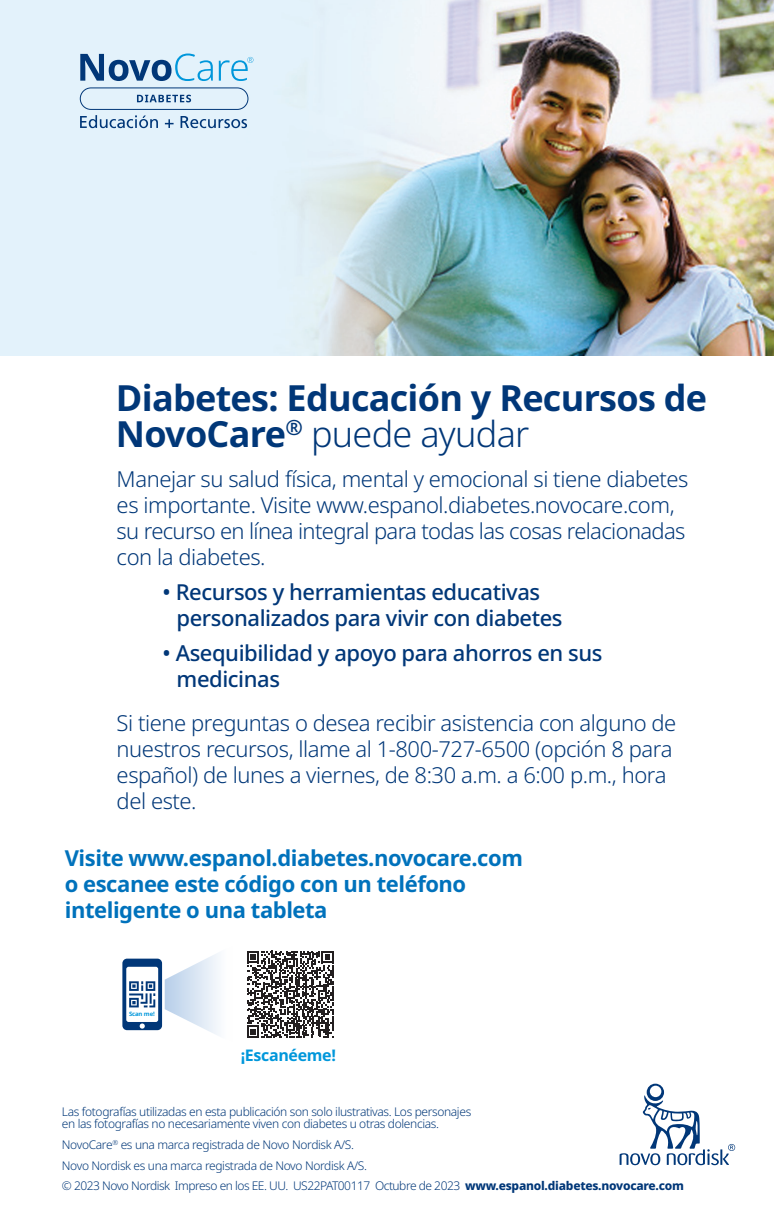
<style>
.page{position:relative;width:774px;height:1224px;background:#fff}
.page>*{position:absolute;margin:0;border:0;box-sizing:border-box;transform-origin:0 0}
.minor_subhead{font:700 36px/36px "Apis";letter-spacing:-.02em;color:#013778}
.body_text{font:300 22px/26px "Apis";letter-spacing:-.02em;color:#013778}
.bullet_text{font:500 22px/26px "Apis";letter-spacing:-.02em;color:#013778}
.bullet_text-2{font:700 22px/26px "Apis";letter-spacing:-.02em;color:#0072bc}
.quote{font:700 16px "Apis";letter-spacing:-.02em;color:#0097db}
.footnote{font:300 12px/12px "Apis";letter-spacing:-.03em;color:#013778}
.quote-2{font:700 6px "Apis";letter-spacing:-.02em;color:#0097db}
.s1{font-weight:300}
.s2{font-weight:800}
</style>
<div class="page">
<svg style="left:620px;top:1084px;width:115px;height:81px"></svg>
<img style="left:0;top:0;width:774px;height:356px">
<svg style="left:247px;top:951px;width:87px;height:87px"></svg>
<svg style="left:122px;top:953px;width:97px;height:82px"></svg>
<svg style="left:80px;top:54px;width:133px;height:27px;background:#8eb1cf"></svg>
<svg style="left:219px;top:57px;width:34px;height:24px"></svg>
<div style="left:80px;top:87px;width:168px;height:23px;border:1px solid #013778;border-radius:11px"></div>
<svg style="left:137px;top:95px;width:54px;height:7px"></svg>
<svg style="left:80px;top:115px;width:78px;height:13px"></svg>
<svg style="left:165px;top:119px;width:9px;height:9px"></svg>
<svg style="left:181px;top:116px;width:66px;height:12px"></svg>
<p class="minor_subhead" style="left:116px;top:381px;width:593px">Diabetes: Educación y Recursos de<br>NovoCare<sup>®</sup> <span class="s1">puede ayudar</span></p>
<p class="body_text" style="left:117px;top:467px;width:573px">Manejar su salud física, mental y emocional si tiene diabetes es importante. Visite www.espanol.diabetes.novocare.com, su recurso en línea integral para todas las cosas relacionadas con la diabetes.</p>
<p class="bullet_text" style="left:177px;top:580px;width:387px;text-indent:-14px">• Recursos y herramientas educativas personalizados para vivir con diabetes</p>
<p class="bullet_text" style="left:177px;top:641px;width:427px;text-indent:-14px">• Asequibilidad y apoyo para ahorros en sus medicinas</p>
<p class="body_text" style="left:117px;top:711px;width:561px">Si tiene preguntas o desea recibir asistencia con alguno de nuestros recursos, llame al 1-800-727-6500 (opción 8 para español) de lunes a viernes, de 8:30 a.m. a 6:00 p.m., hora del este.</p>
<p class="bullet_text-2" style="left:65px;top:845px;width:460px">Visite www.espanol.diabetes.novocare.com o escanee este código con un teléfono inteligente o una tableta</p>
<p class="quote-2" style="left:129px;top:1010px;width:27px">Scan me!</p>
<p class="quote" style="left:241px;top:1043px;width:97px">¡Escanéeme!</p>
<p class="footnote" style="left:62px;top:1106px;width:411px">Las fotografías utilizadas en esta publicación son solo ilustrativas. Los personajes en las fotografías no necesariamente viven con diabetes u otras dolencias.</p>
<p class="footnote" style="left:62px;top:1139px;width:294px">NovoCare<sup>®</sup> es una marca registrada de Novo Nordisk A/S.</p>
<p class="footnote" style="left:62px;top:1160px;width:307px">Novo Nordisk es una marca registrada de Novo Nordisk A/S.</p>
<p class="footnote" style="left:62px;top:1180px;width:624px">© 2023 Novo Nordisk Impreso en los EE. UU. US22PAT00117 Octubre de 2023 <span class="s2">www.espanol.diabetes.novocare.com</span></p>
</div>
